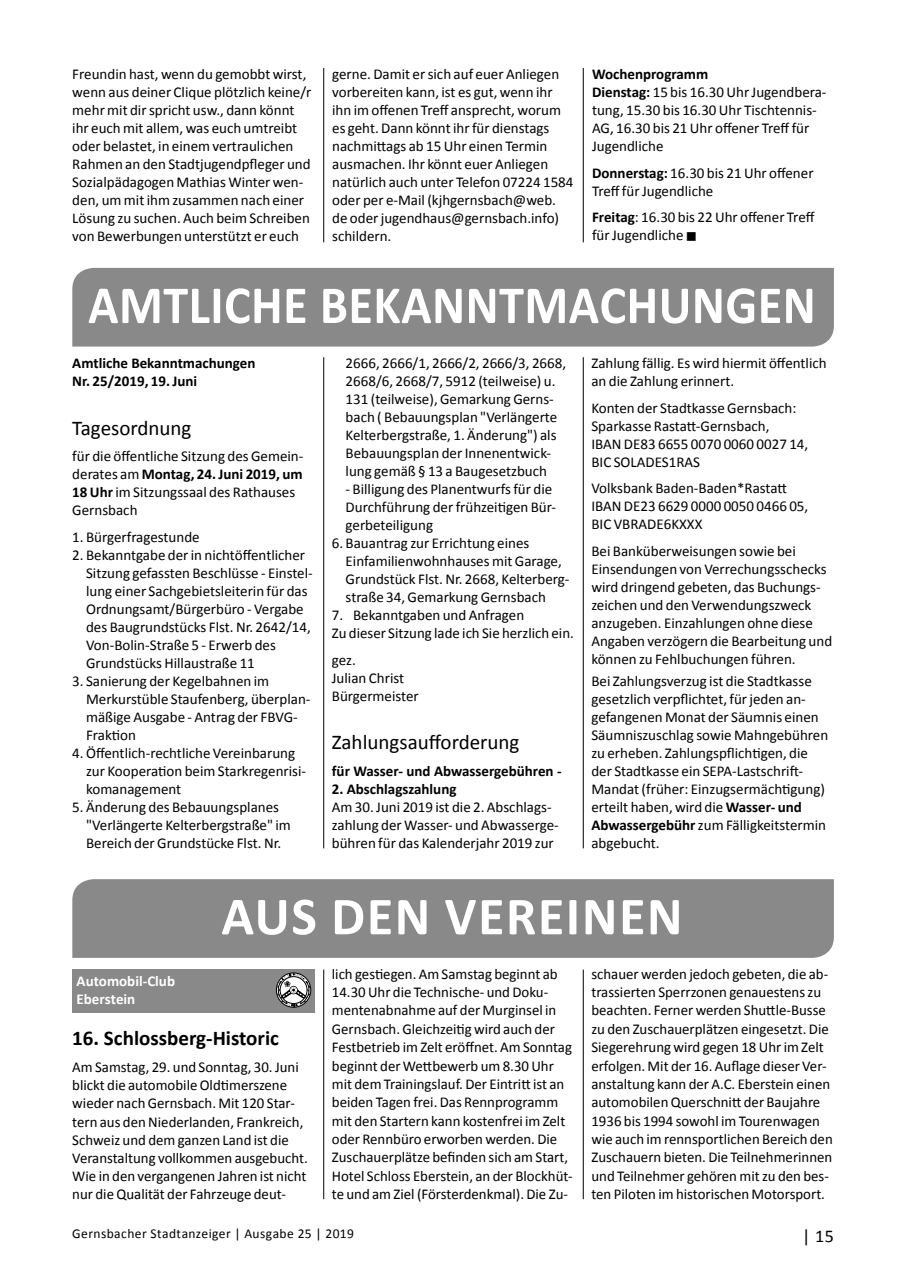
<style>
.page{position:relative;width:902px;height:1280px;background:#fff}
.page>*{position:absolute;margin:0;border:0;box-sizing:border-box;transform-origin:0 0}
.t1{font:700 54px "Calibri";letter-spacing:.01em;color:#fff;scale:.93 1}
.t2{font:700 54px "Calibri";letter-spacing:.03em;color:#fff}
.t3{font:21px "Calibri";color:#000}
.t4{font:700 21px "Calibri";color:#000}
.t5{font:18px "Calibri";color:#000}
.t6{font:15px/18px "Calibri";color:#000}
.t7{font:700 15px/18px "Calibri";color:#000}
.t8{font:700 15px/18px "Calibri";color:#fff}
.t9{font:13.5px "Calibri";letter-spacing:.025em;color:#000}
.s1{font-weight:700}
</style>
<div class="page">
<hr style="left:583px;top:68px;width:1px;height:174px;background:#000">
<hr style="left:323px;top:68px;width:1px;height:174px;background:#000">
<hr style="left:583px;top:357px;width:1px;height:491px;background:#000">
<hr style="left:323px;top:357px;width:1px;height:491px;background:#000">
<hr style="left:583px;top:969px;width:1px;height:230px;background:#000">
<hr style="left:323px;top:969px;width:1px;height:230px;background:#000">
<div style="left:72px;top:268px;width:761px;height:79px;background:#8a8989"></div>
<div style="left:72px;top:879px;width:761px;height:79px;background:#8a8989"></div>
<div style="left:72px;top:969px;width:243px;height:43px;background:#8a8989"></div>
<div style="left:276px;top:973px;width:35px;height:34px;border:1px solid #000;border-radius:50%"></div>
<svg style="left:277px;top:973px;width:33px;height:34px"></svg>
<p class="t6" style="left:72px;top:65px;width:240px">Freundin hast, wenn du gemobbt wirst, wenn aus deiner Clique plötzlich keine/r mehr mit dir spricht usw., dann könnt ihr euch mit allem, was euch umtreibt oder belastet, in einem vertraulichen Rahmen an den Stadtjugendpfleger und Sozialpädagogen Mathias Winter wen&shy;den, um mit ihm zusammen nach einer Lösung zu suchen. Auch beim Schreiben von Bewerbungen unterstützt er euch</p>
<p class="t6" style="left:332px;top:65px;width:243px">gerne. Damit er sich auf euer Anliegen vorbereiten kann, ist es gut, wenn ihr ihn im offenen Treff ansprecht, worum es geht. Dann könnt ihr für dienstags nachmittags ab 15 Uhr einen Termin ausmachen. Ihr könnt euer Anliegen natürlich auch unter Telefon 07224 1584 oder per e-Mail (kjhgernsbach@web. de oder jugendhaus@gernsbach.info) schildern.</p>
<p class="t6" style="left:592px;top:65px;width:236px"><span class="s1">Wochenprogramm<br>Dienstag:</span> 15 bis 16.30 Uhr Jugendbera&shy;tung, 15.30 bis 16.30 Uhr Tischtennis-<br>AG, 16.30 bis 21 Uhr offener Treff für<br>Jugendliche</p>
<p class="t6" style="left:592px;top:164px;width:223px"><span class="s1">Donnerstag:</span> 16.30 bis 21 Uhr offener<br>Treff für Jugendliche</p>
<p class="t6" style="left:592px;top:208px;width:224px"><span class="s1">Freitag</span>: 16.30 bis 22 Uhr offener Treff für Jugendliche ■</p>
<h1 class="t1" style="left:88px;top:271px;width:783px">AMTLICHE BEKANNTMACHUNGEN</h1>
<p class="t7" style="left:72px;top:354px;width:185px">Amtliche Bekanntmachungen<br>Nr. 25/2019, 19. Juni</p>
<h2 class="t3" style="left:72px;top:414px;width:121px">Tagesordnung</h2>
<p class="t6" style="left:72px;top:447px;width:232px">für die öffentliche Sitzung des Gemein&shy;derates am <span class="s1">Montag, 24. Juni 2019, um<br>18 Uhr</span> im Sitzungssaal des Rathauses<br>Gernsbach</p>
<p class="t6" style="left:72px;top:528px;width:129px">1. Bürgerfragestunde</p>
<p class="t6" style="left:86px;top:546px;width:228px;text-indent:-14px">2. Bekanntgabe der in nichtöffentlicher Sitzung gefassten Beschlüsse - Einstel&shy;lung einer Sachgebietsleiterin für das Ordnungsamt/Bürgerbüro - Vergabe des Baugrundstücks Flst. Nr. 2642/14, Von-Bolin-Straße 5 - Erwerb des Grundstücks Hillaustraße 11</p>
<p class="t6" style="left:86px;top:672px;width:226px;text-indent:-14px">3. Sanierung der Kegelbahnen im<br>Merkurstüble Staufenberg, überplan&shy;mäßige Ausgabe - Antrag der FBVG-<br>Fraktion</p>
<p class="t6" style="left:86px;top:744px;width:221px;text-indent:-14px">4. Öffentlich-rechtliche Vereinbarung zur Kooperation beim Starkregenrisi&shy;komanagement</p>
<p class="t6" style="left:86px;top:798px;width:206px;text-indent:-14px">5. Änderung des Bebauungsplanes "Verlängerte Kelterbergstraße" im<br>Bereich der Grundstücke Flst. Nr.</p>
<p class="t6" style="left:345px;top:354px;width:222px">2666, 2666/1, 2666/2, 2666/3, 2668, 2668/6, 2668/7, 5912 (teilweise) u.<br>131 (teilweise), Gemarkung Gerns&shy;bach ( Bebauungsplan "Verlängerte Kelterbergstraße, 1. Änderung") als Bebauungsplan der Innenentwick&shy;lung gemäß § 13 a Baugesetzbuch</p>
<p class="t6" style="left:345px;top:480px;width:212px">- Billigung des Planentwurfs für die<br>Durchführung der frühzeitigen Bür&shy;gerbeteiligung</p>
<p class="t6" style="left:345px;top:534px;width:225px;text-indent:-14px">6. Bauantrag zur Errichtung eines Einfamilienwohnhauses mit Garage, Grundstück Flst. Nr. 2668, Kelterberg&shy;straße 34, Gemarkung Gernsbach</p>
<p class="t6" style="left:332px;top:606px;width:243px">7. Bekanntgaben und Anfragen<br>Zu dieser Sitzung lade ich Sie herzlich ein.</p>
<p class="t6" style="left:332px;top:651px;width:88px">gez.<br>Julian Christ<br>Bürgermeister</p>
<h2 class="t3" style="left:332px;top:729px;width:189px">Zahlungsaufforderung</h2>
<p class="t7" style="left:332px;top:762px;width:231px">für Wasser- und Abwassergebühren -</p>
<p class="t7" style="left:332px;top:780px;width:126px">2. Abschlagszahlung</p>
<p class="t6" style="left:332px;top:798px;width:228px">Am 30. Juni 2019 ist die 2. Abschlags&shy;zahlung der Wasser- und Abwasserge&shy;bühren für das Kalenderjahr 2019 zur</p>
<p class="t6" style="left:591px;top:354px;width:237px">Zahlung fällig. Es wird hiermit öffentlich an die Zahlung erinnert.</p>
<p class="t6" style="left:591px;top:399px;width:218px">Konten der Stadtkasse Gernsbach:<br>Sparkasse Rastatt-Gernsbach,<br>IBAN DE83 6655 0070 0060 0027 14,<br>BIC SOLADES1RAS</p>
<p class="t6" style="left:591px;top:480px;width:218px">Volksbank Baden-Baden*Rastatt<br>IBAN DE23 6629 0000 0050 0466 05,<br>BIC VBRADE6KXXX</p>
<p class="t6" style="left:591px;top:542px;width:242px">Bei Banküberweisungen sowie bei Einsendungen von Verrechungsschecks wird dringend gebeten, das Buchungs&shy;zeichen und den Verwendungszweck anzugeben. Einzahlungen ohne diese Angaben verzögern die Bearbeitung und können zu Fehlbuchungen führen.</p>
<p class="t6" style="left:591px;top:672px;width:238px">Bei Zahlungsverzug ist die Stadtkasse gesetzlich verpflichtet, für jeden an&shy;gefangenen Monat der Säumnis einen Säumniszuschlag sowie Mahngebühren zu erheben. Zahlungspflichtigen, die der Stadtkasse ein SEPA-Lastschrift-Mandat (früher: Einzugsermächtigung) erteilt haben, wird die <span class="s1">Wasser- und Abwassergebühr</span> zum Fälligkeitstermin abgebucht.</p>
<h1 class="t2" style="left:221px;top:882px;width:462px">AUS DEN VEREINEN</h1>
<p class="t8" style="left:77px;top:972px;width:100px">Automobil-Club<br>Eberstein</p>
<h2 class="t4" style="left:72px;top:1025px;width:208px">16. Schlossberg-Historic</h2>
<p class="t6" style="left:72px;top:1058px;width:237px">Am Samstag, 29. und Sonntag, 30. Juni blickt die automobile Oldtimerszene wieder nach Gernsbach. Mit 120 Star&shy;tern aus den Niederlanden, Frankreich, Schweiz und dem ganzen Land ist die Veranstaltung vollkommen ausgebucht.<br>Wie in den vergangenen Jahren ist nicht nur die Qualität der Fahrzeuge deut-</p>
<p class="t6" style="left:332px;top:964px;width:242px">lich gestiegen. Am Samstag beginnt ab 14.30 Uhr die Technische- und Doku&shy;mentenabnahme auf der Murginsel in Gernsbach. Gleichzeitig wird auch der Festbetrieb im Zelt eröffnet. Am Sonntag beginnt der Wettbewerb um 8.30 Uhr mit dem Trainingslauf. Der Eintritt ist an beiden Tagen frei. Das Rennprogramm mit den Startern kann kostenfrei im Zelt oder Rennbüro erworben werden. Die Zuschauerplätze befinden sich am Start, Hotel Schloss Eberstein, an der Blockhüt&shy;te und am Ziel (Försterdenkmal). Die Zu-</p>
<p class="t6" style="left:591px;top:965px;width:243px">schauer werden jedoch gebeten, die ab&shy;trassierten Sperrzonen genauestens zu beachten. Ferner werden Shuttle-Busse zu den Zuschauerplätzen eingesetzt. Die Siegerehrung wird gegen 18 Uhr im Zelt erfolgen. Mit der 16. Auflage dieser Ver&shy;anstaltung kann der A.C. Eberstein einen automobilen Querschnitt der Baujahre 1936 bis 1994 sowohl im Tourenwagen wie auch im rennsportlichen Bereich den Zuschauern bieten. Die Teilnehmerinnen und Teilnehmer gehören mit zu den bes&shy;ten Piloten im historischen Motorsport.</p>
<p class="t9" style="left:72px;top:1225px;width:283px">Gernsbacher Stadtanzeiger | Ausgabe 25 | 2019</p>
<p class="t5" style="left:801px;top:1224px;width:33px">| 15</p>
</div>
